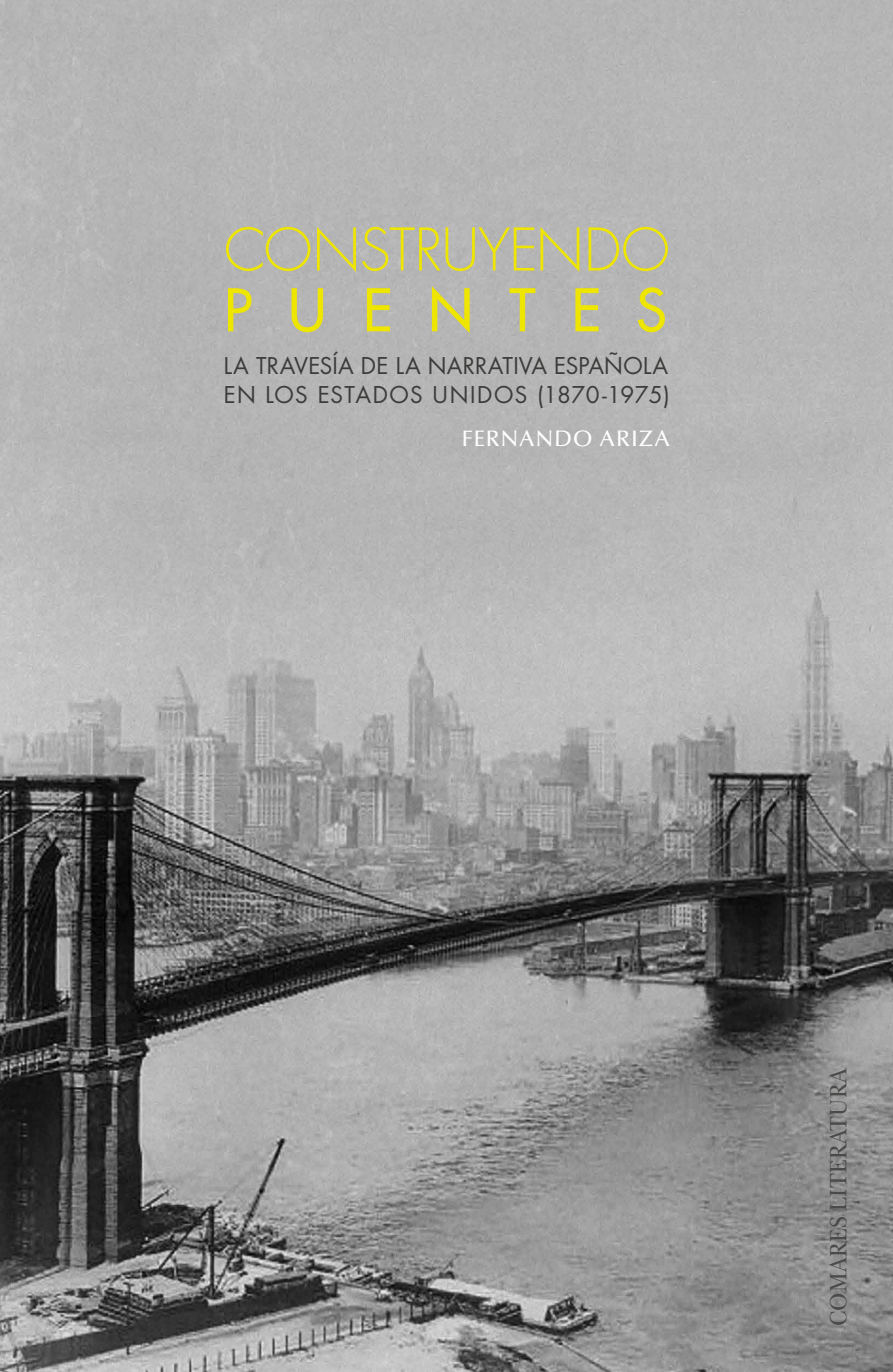
<style>
.page{position:relative;width:893px;height:1372px;background:#fff}
.page>*{position:absolute;margin:0;border:0;box-sizing:border-box;transform-origin:0 0}
.t1{font:300 57.15px "Futura Std";letter-spacing:-.015em;color:#eee500}
.t2{font:500 57.15px "Futura Std";letter-spacing:.63em;color:#eee500}
.t3{font:24.75px "New Baskerville Std";letter-spacing:.01em;color:#4a4a49;scale:.9 1}
.t4{font:22.5px/29.2px "Futura Std";letter-spacing:.015em;color:#3c3c3b}
.t5{font:500 22.5px "Optima LT Std";letter-spacing:.05em;color:#fff}
</style>
<div class="page">
<img style="left:0;top:0;width:893px;height:1371px">
<h1 class="t1" style="left:224px;top:215px;width:448px">CONSTRUYENDO</h1>
<h1 class="t2" style="left:224px;top:274px;width:444px">PUENTES</h1>
<p class="t4" style="left:224px;top:351px;width:448px">LA TRAVESÍA DE LA NARRATIVA ESPAÑOLA<br>EN LOS ESTADOS UNIDOS (1870-1975)</p>
<p class="t5" style="left:462px;top:426px;width:210px">FERNANDO ARIZA</p>
<p class="t3" style="left:824px;top:1325px;width:289px;rotate:-90deg">COMARES LITERATURA</p>
</div>
